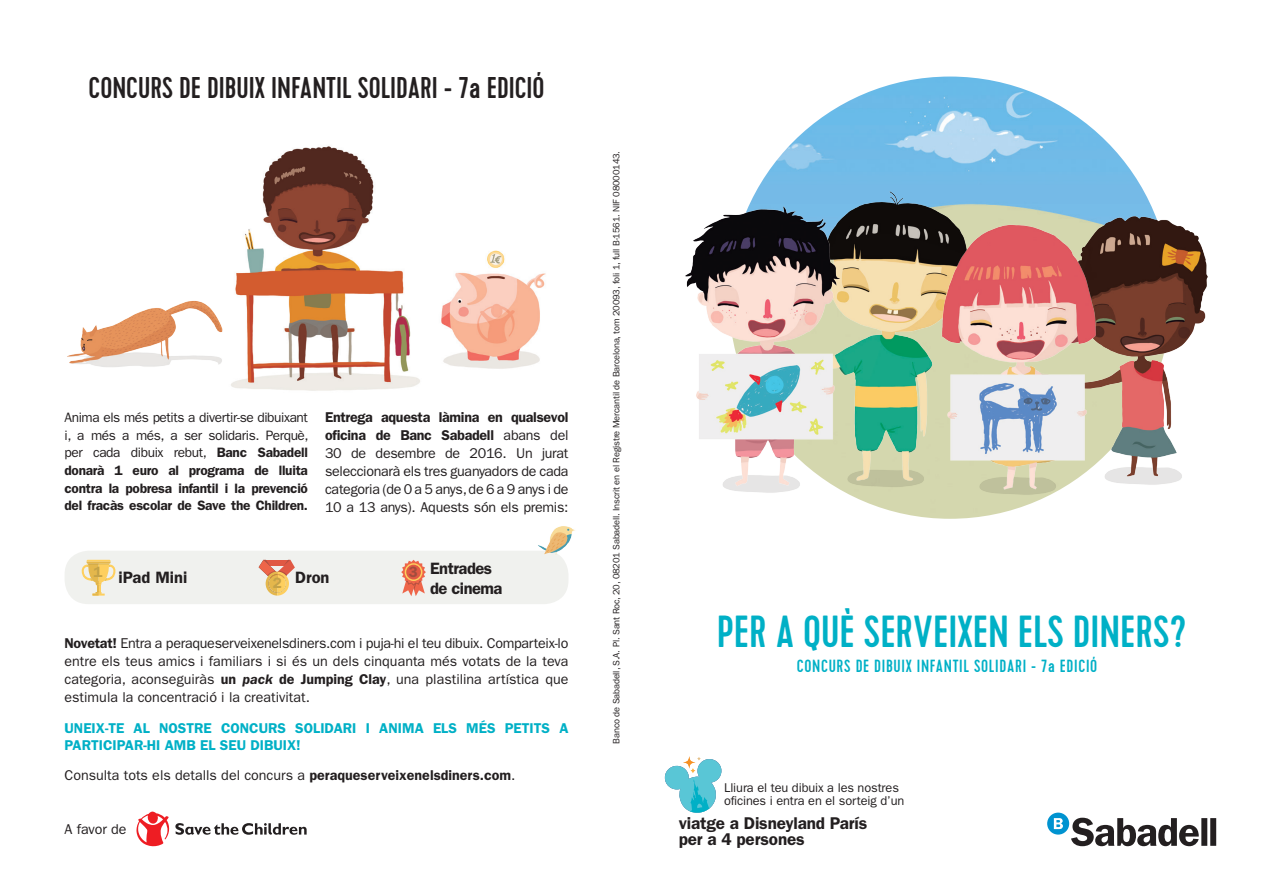
<style>
.page{position:relative;width:1263px;height:893px;background:#fff}
.page>*{position:absolute;margin:0;border:0;box-sizing:border-box;transform-origin:0 0}
.t1{font:500 44.85px "Cervo";color:#00b0c6}
.t2{font:500 30px "Cervo";color:#231f20}
.t3{font:500 17.7px "Cervo";letter-spacing:.04em;color:#00b0c6}
.t4{font:600 17.1px/15.9px "ITC Franklin Gothic Std";letter-spacing:-.01em;color:#231f20}
.t5{font:600 16.5px/19.8px "ITC Franklin Gothic Std";letter-spacing:-.03em;color:#231f20}
.t6{font:600 16.5px "ITC Franklin Gothic Std";color:#231f20}
.t7{font:600 15px "ITC Franklin Gothic Std";color:#c4a248}
.t8{font:600 15px "ITC Franklin Gothic Std";color:#a24d3e}
.t9{font:14.25px/18px "ITC Franklin Gothic Std";color:#231f20;text-align:justify}
.t10{font:600 14.25px/17.2px "ITC Franklin Gothic Std";color:#00b0c6}
.t11{font:600 13.65px/17.7px "ITC Franklin Gothic Std";letter-spacing:-.02em;color:#231f20;text-align:justify}
.t12{font:12.75px/12.8px "ITC Franklin Gothic Std";letter-spacing:-.01em;color:#231f20}
.t13{font:9.3px "ITC Franklin Gothic Std";letter-spacing:-.02em;color:#231f20}
.s1{font-weight:400}
.s2{font-weight:600}
.s3{font-weight:600;font-style:italic}
</style>
<div class="page">
<div style="left:1047px;top:813px;width:22px;height:22px;background:#0093d0;border-radius:50%"></div>
<svg style="left:1054px;top:818px;width:9px;height:11px"></svg>
<svg style="left:1071px;top:818px;width:145px;height:28px"></svg>
<img style="left:729px;top:77px;width:442px;height:442px;border-radius:221px">
<img style="left:1123px;top:202px;width:85px;height:283px">
<svg style="left:664px;top:756px;width:58px;height:57px"></svg>
<div style="left:65px;top:551px;width:503px;height:53px;background:#f0f1ee;border-radius:24px"></div>
<svg style="left:82px;top:560px;width:33px;height:36px"></svg>
<svg style="left:259px;top:560px;width:36px;height:36px"></svg>
<svg style="left:401px;top:560px;width:25px;height:36px"></svg>
<svg style="left:405px;top:563px;width:17px;height:18px"></svg>
<div style="left:406px;top:565px;width:15px;height:14px;background:#e05944;border-radius:50%"></div>
<img style="left:538px;top:526px;width:37px;height:31px">
<img style="left:245px;top:146px;width:175px;height:245px">
<img style="left:67px;top:239px;width:196px;height:152px">
<img style="left:441px;top:250px;width:105px;height:119px">
<img style="left:857px;top:494px;width:73px;height:13px">
<img style="left:966px;top:503px;width:66px;height:11px">
<img style="left:784px;top:177px;width:269px;height:317px">
<img style="left:685px;top:184px;width:179px;height:314px">
<img style="left:905px;top:189px;width:218px;height:314px">
<svg style="left:136px;top:811px;width:171px;height:36px"></svg>
<h2 class="t2" style="left:89px;top:70px;width:457px">CONCURS DE DIBUIX INFANTIL SOLIDARI - 7a EDICIÓ</h2>
<p class="t11" style="left:65px;top:408px;width:246px"><span class="s1">Anima els més petits a divertir-se dibuixant i, a més a més, a ser solidaris. Perquè, per cada dibuix rebut,</span> Banc Sabadell donarà 1 euro al programa de lluita contra la pobresa infantil i la prevenció del fracàs escolar de Save the Children.</p>
<p class="t9" style="left:325px;top:408px;width:245px"><span class="s2">Entrega aquesta làmina en qualsevol oficina de Banc Sabadell</span> abans del 30 de desembre de 2016. Un jurat seleccionarà els tres guanyadors de cada categoria (de 0 a 5 anys, de 6 a 9 anys i de 10 a 13 anys). Aquests són els premis:</p>
<p class="t7" style="left:93px;top:563px;width:10px">1</p>
<p class="t6" style="left:119px;top:567px;width:70px">iPad Mini</p>
<p class="t5" style="left:295px;top:567px;width:36px">Dron</p>
<p class="t7" style="left:273px;top:574px;width:10px">2</p>
<p class="t8" style="left:409px;top:563px;width:10px">3</p>
<p class="t5" style="left:430px;top:559px;width:74px">Entrades de cinema</p>
<p class="t9" style="left:65px;top:634px;width:505px"><span class="s2">Novetat!</span> Entra a peraqueserveixenelsdiners.com i puja-hi el teu dibuix. Comparteix-lo entre els teus amics i familiars i si és un dels cinquanta més votats de la teva categoria, aconseguiràs <span class="s2">un</span> <span class="s3">pack</span> <span class="s2">de Jumping Clay</span>, una plastilina artística que estimula la concentració i la creativitat.</p>
<p class="t10" style="left:65px;top:720px;width:505px">UNEIX-TE AL NOSTRE CONCURS SOLIDARI I ANIMA ELS MÉS PETITS A<br>PARTICIPAR-HI AMB EL SEU DIBUIX!</p>
<p class="t9" style="left:65px;top:767px;width:452px">Consulta tots els detalls del concurs a <span class="s2">peraqueserveixenelsdiners.com</span>.</p>
<p class="t9" style="left:65px;top:820px;width:64px">A favor de</p>
<p class="t13" style="left:611px;top:744px;width:594px;rotate:-90deg">Banco de Sabadell, S.A. Pl. Sant Roc, 20, 08201 Sabadell. Inscrit en el Registre Mercantil de Barcelona, tom 20093, foli 1, full B-1561. NIF 08000143.</p>
<h1 class="t1" style="left:717px;top:605px;width:471px">PER A QUÈ SERVEIXEN ELS DINERS?</h1>
<p class="t3" style="left:797px;top:655px;width:302px">CONCURS DE DIBUIX INFANTIL SOLIDARI - 7a EDICIÓ</p>
<p class="t12" style="left:724px;top:781px;width:182px">Lliura el teu dibuix a les nostres oficines i entra en el sorteig d’un</p>
<p class="t4" style="left:679px;top:815px;width:190px">viatge a Disneyland París per a 4 persones</p>
</div>
